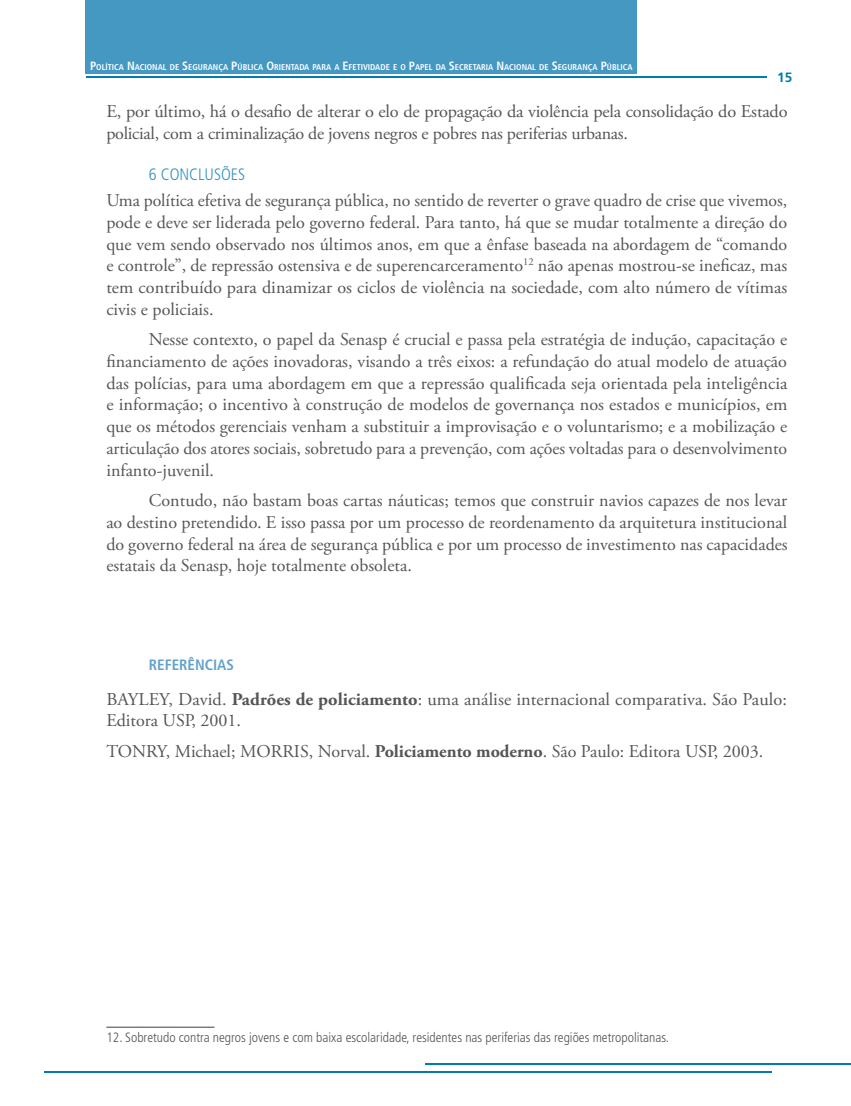
<style>
.page{position:relative;width:851px;height:1106px;background:#fff}
.page>*{position:absolute;margin:0;border:0;box-sizing:border-box;transform-origin:0 0}
.t1{font:18px/21.8px "Adobe Garamond Pro";color:#545557;text-align:justify}
.t2{font:300 condensed 16.5px "Frutiger LT Pro";color:#3692bf}
.t3{font:700 condensed 15px "Frutiger LT Pro";color:#64a2c9}
.t4{font:300 condensed 13.5px "Frutiger LT Pro";color:#545557}
.t5{font:700 13.5px "Frutiger LT Pro";color:#007cb0}
.t6{font:700 condensed 8.4px "Frutiger LT Pro";color:#fff}
.s1{font-size:12px}
.s2{font-weight:700}
</style>
<div class="page">
<hr style="left:86px;top:77px;width:680px;height:1px;background:#007cb0">
<hr style="left:425px;top:1063px;width:425px;height:1px;background:#007cb0">
<hr style="left:44px;top:1071px;width:727px;height:1px;background:#007cb0">
<div style="left:86px;top:0;width:550px;height:73px;background:#4498c2"></div>
<hr style="left:106px;top:1026px;width:108px;height:1px;background:#3e3e3f">
<p class="t6" style="left:90px;top:62px;width:544px"><span class="s1">P</span>OLÍTICA <span class="s1">N</span>ACIONAL DE <span class="s1">S</span>EGURANÇA <span class="s1">P</span>ÚBLICA <span class="s1">O</span>RIENTADA PARA A <span class="s1">E</span> FETIVIDADE E O <span class="s1">P</span>APEL DA <span class="s1">S</span>ECRETARIA <span class="s1">N</span>ACIONAL DE <span class="s1">S</span>EGURANÇA <span class="s1">P</span>ÚBLICA</p>
<p class="t1" style="left:106px;top:101px;width:682px">E, por último, há o desafio de alterar o elo de propagação da violência pela consolidação do Estado policial, com a criminalização de jovens negros e pobres nas periferias urbanas.</p>
<p class="t2" style="left:149px;top:165px;width:98px">6 CONCLUSÕES</p>
<p class="t1" style="left:106px;top:190px;width:682px">Uma política efetiva de segurança pública, no sentido de reverter o grave quadro de crise que vivemos, pode e deve ser liderada pelo governo federal. Para tanto, há que se mudar totalmente a direção do que vem sendo observado nos últimos anos, em que a ênfase baseada na abordagem de “comando e controle”, de repressão ostensiva e de superencarceramento<sup>12</sup> não apenas mostrou-se ineficaz, mas tem contribuído para dinamizar os ciclos de violência na sociedade, com alto número de vítimas civis e policiais.</p>
<p class="t1" style="left:106px;top:329px;width:682px;text-indent:43px">Nesse contexto, o papel da Senasp é crucial e passa pela estratégia de indução, capacitação e financiamento de ações inovadoras, visando a três eixos: a refundação do atual modelo de atuação das polícias, para uma abordagem em que a repressão qualificada seja orientada pela inteligência e informação; o incentivo à construção de modelos de governança nos estados e municípios, em que os métodos gerenciais venham a substituir a improvisação e o voluntarismo; e a mobilização e articulação dos atores sociais, sobretudo para a prevenção, com ações voltadas para o desenvolvimento infanto-juvenil.</p>
<p class="t1" style="left:106px;top:490px;width:682px;text-indent:43px">Contudo, não bastam boas cartas náuticas; temos que construir navios capazes de nos levar ao destino pretendido. E isso passa por um processo de reordenamento da arquitetura institucional do governo federal na área de segurança pública e por um processo de investimento nas capacidades estatais da Senasp, hoje totalmente obsoleta.</p>
<p class="t5" style="left:777px;top:70px;width:17px">15</p>
<p class="t3" style="left:149px;top:656px;width:87px">REFERÊNCIAS</p>
<p class="t1" style="left:106px;top:688px;width:682px">BAYLEY, David. <span class="s2">Padrões de policiamento</span>: uma análise internacional comparativa. São Paulo:<br>Editora USP, 2001.</p>
<p class="t1" style="left:106px;top:740px;width:658px">TONRY, Michael; MORRIS, Norval. <span class="s2">Policiamento moderno</span>. São Paulo: Editora USP, 2003.</p>
<p class="t4" style="left:106px;top:1029px;width:564px">12. Sobretudo contra negros jovens e com baixa escolaridade, residentes nas periferias das regiões metropolitanas.</p>
</div>
